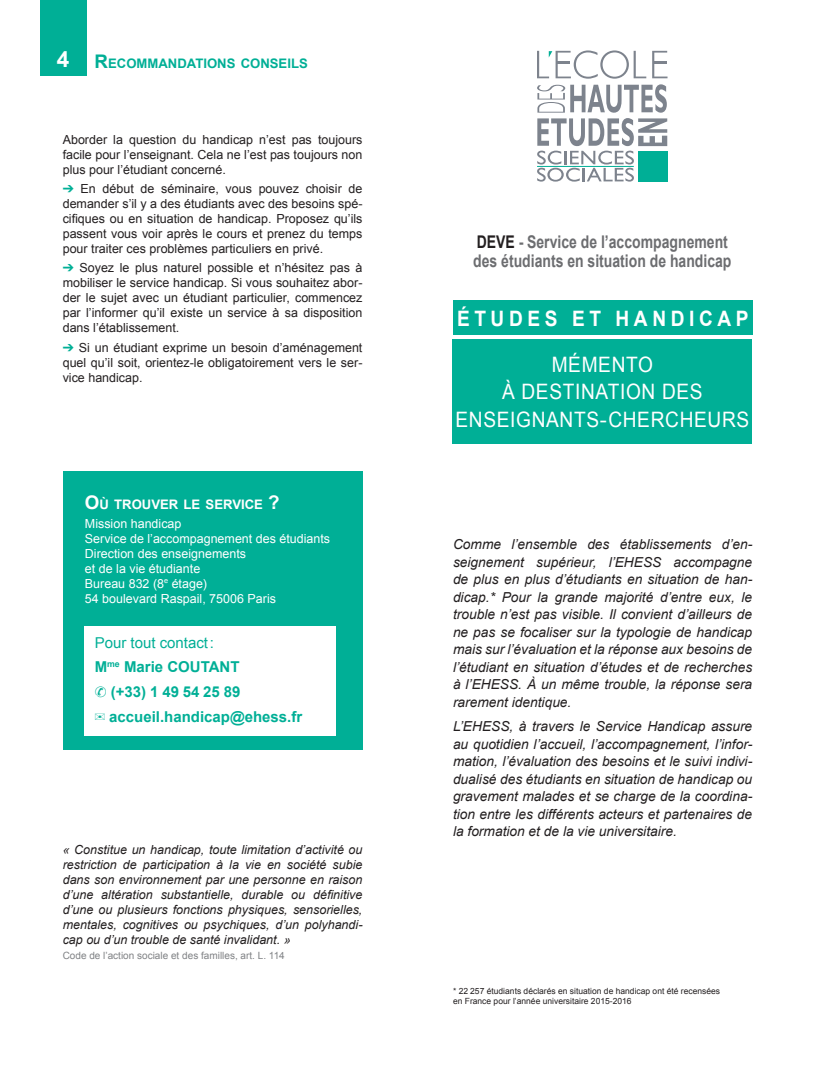
<style>
.page{position:relative;width:815px;height:1088px;background:#fff}
.page>*{position:absolute;margin:0;border:0;box-sizing:border-box;transform-origin:0 0}
.t1{font:700 22.5px "Arial";color:#fff}
.t2{font:21.25px/27.5px "Arial";letter-spacing:.035em;color:#fff;text-align:center;scale:.9 1}
.t3{font:700 21.25px "Arial";letter-spacing:.24em;color:#fff;scale:.9 1}
.t4{font:700 17.5px/18.8px "Arial";color:#6c6d70;scale:.8 1}
.t5{font:700 15px "Arial";color:#00af96}
.t6{font:15px "Arial";color:#00af96}
.t7{font:italic 13.75px/17.5px "Arial";color:#231f20;text-align:justify}
.t8{font:700 13.12px "Arial";color:#00af96}
.t9{font:700 13.12px "Arial";color:#fff}
.t10{font:12.5px/15px "Arial";color:#231f20;text-align:justify}
.t11{font:italic 12.5px/15px "Arial";color:#231f20;text-align:justify}
.t12{font:12.5px/15px "Arial";color:#fff}
.t13{font:10px "Arial";color:#808285}
.t14{font:8.5px/10.2px "Arial";color:#231f20}
.s1{font-size:18.75px}
.s2{color:#00af96}
.s3{color:#231f20}
</style>
<div class="page">
<div style="left:452px;top:339px;width:300px;height:105px;background:#00af96"></div>
<div style="left:453px;top:301px;width:299px;height:34px;background:#00af96"></div>
<div style="left:63px;top:471px;width:299px;height:279px;background:#00af96"></div>
<div style="left:84px;top:626px;width:252px;height:110px;background:#fff"></div>
<div style="left:40px;top:0;width:47px;height:76px;background:#00af96"></div>
<svg style="left:537px;top:50px;width:130px;height:132px"></svg>
<hr style="left:537px;top:166px;width:97px;height:1px;background:#00af96">
<p class="t1" style="left:57px;top:45px;width:14px">4</p>
<p class="t8" style="left:95px;top:55px;width:215px"><span class="s1">R</span>ECOMMANDATIONS CONSEILS</p>
<p class="t10" style="left:63px;top:132px;width:301px">Aborder la question du handicap n’est pas toujours facile pour l’enseignant. Cela ne l’est pas toujours non plus pour l’étudiant concerné.</p>
<p class="t10" style="left:63px;top:181px;width:301px"><span class="s2">➔</span> En début de séminaire, vous pouvez choisir de demander s’il y a des étudiants avec des besoins spé&shy;cifiques ou en situation de handicap. Proposez qu’ils passent vous voir après le cours et prenez du temps pour traiter ces problèmes particuliers en privé.</p>
<p class="t10" style="left:63px;top:261px;width:301px"><span class="s2">➔</span> Soyez le plus naturel possible et n’hésitez pas à mobiliser le service handicap. Si vous souhaitez abor&shy;der le sujet avec un étudiant particulier, commencez par l’informer qu’il existe un service à sa disposition dans l’établissement.</p>
<p class="t10" style="left:63px;top:340px;width:301px"><span class="s2">➔</span> Si un étudiant exprime un besoin d’aménagement quel qu’il soit, orientez-le obligatoirement vers le ser&shy;vice handicap.</p>
<p class="t9" style="left:85px;top:496px;width:196px"><span class="s1">O</span>Ù TROUVER LE SERVICE <span class="s1">?</span></p>
<p class="t12" style="left:85px;top:516px;width:247px">Mission handicap<br>Service de l’accompagnement des étudiants</p>
<p class="t12" style="left:85px;top:546px;width:163px">Direction des enseignements et de la vie étudiante</p>
<p class="t12" style="left:85px;top:576px;width:193px">Bureau 832 (8<sup>e</sup> étage)<br>54 boulevard Raspail, 75006 Paris</p>
<p class="t6" style="left:95px;top:633px;width:121px">Pour tout contact:</p>
<p class="t5" style="left:95px;top:657px;width:146px">M<sup>me</sup> Marie COUTANT</p>
<p class="t5" style="left:95px;top:682px;width:147px">✆ (+33) 1 49 54 25 89</p>
<p class="t5" style="left:95px;top:706px;width:209px">✉ accueil.handicap@ehess.fr</p>
<p class="t11" style="left:63px;top:842px;width:301px">« Constitue un handicap, toute limitation d’activité ou restriction de participation à la vie en société subie dans son environnement par une personne en raison d’une altération substantielle, durable ou définitive d’une ou plusieurs fonctions physiques, sensorielles, mentales, cognitives ou psychiques, d’un polyhandi&shy;cap ou d’un trouble de santé invalidant. »</p>
<p class="t13" style="left:63px;top:949px;width:224px">Code de l’action sociale et des familles, art. L. 114</p>
<p class="t4" style="left:473px;top:233px;width:324px"><span class="s3">DEVE</span> - Service de l’accompagnement des étudiants en situation de handicap</p>
<p class="t3" style="left:457px;top:304px;width:325px">ÉTUDES ET HANDICAP</p>
<p class="t2" style="left:455px;top:351px;width:328px">MÉMENTO<br>À DESTINATION DES<br>ENSEIGNANTS-CHERCHEURS</p>
<p class="t7" style="left:453px;top:536px;width:301px">Comme l’ensemble des établissements d’en&shy;seignement supérieur, l’EHESS accompagne de plus en plus d’étudiants en situation de han&shy;dicap.* Pour la grande majorité d’entre eux, le trouble n’est pas visible. Il convient d’ailleurs de ne pas se focaliser sur la typologie de handicap mais sur l’évaluation et la réponse aux besoins de l’étudiant en situation d’études et de recherches à l’EHESS. À un même trouble, la réponse sera rarement identique.</p>
<p class="t7" style="left:453px;top:718px;width:301px">L’EHESS, à travers le Service Handicap assure au quotidien l’accueil, l’accompagnement, l’infor&shy;mation, l’évaluation des besoins et le suivi indivi&shy;dualisé des étudiants en situation de handicap ou gravement malades et se charge de la coordina&shy;tion entre les différents acteurs et partenaires de la formation et de la vie universitaire.</p>
<p class="t14" style="left:453px;top:985px;width:269px">* 22 257 étudiants déclarés en situation de handicap ont été recensées en France pour l’année universitaire 2015-2016</p>
</div>
